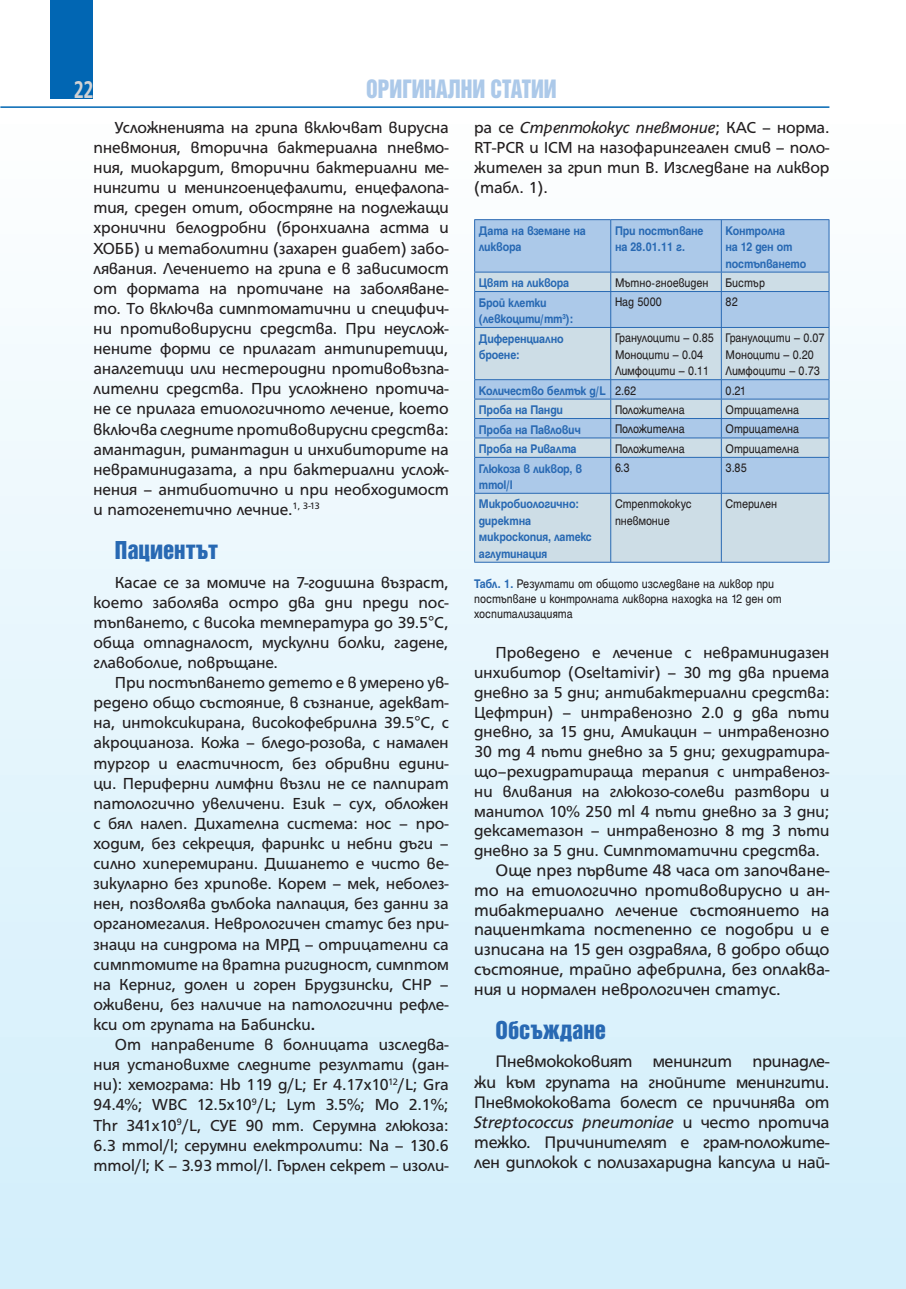
<style>
.page{position:relative;width:906px;height:1289px;background:#fff}
.page>*{position:absolute;margin:0;border:0;box-sizing:border-box;transform-origin:0 0}
.t1{font:700 26.25px "HS Grotesk Bg";color:#d1d2d4;scale:.72 1}
.t2{font:23.1px "Helvetica Inserat Cyr Upright";color:#acc9e9;scale:.91 1}
.t3{font:22.5px "Helvetica Inserat Cyr Upright";color:#2869b3}
.t4{font:18px/19.8px "HS Grotesk Bg";letter-spacing:-.01em;color:#231f20;text-align:justify}
.t5{font:17.25px/20.1px "HS Grotesk Bg";color:#231f20;text-align:justify}
.t6{font:13.5px/16.5px "Helen Bg";letter-spacing:-.01em;color:#231f20;scale:.9 1}
.t7{font:700 13.5px/16.5px "Helen Bg";letter-spacing:-.02em;color:#2869b3;scale:.9 1}
.s1{font-weight:700}
.s2{font-style:italic}
.s3{font-weight:400;color:#231f20}
.s4{font-weight:700;color:#2869b3}
</style>
<div class="page">
<div style="left:51px;top:0;width:42px;height:98px;background:#0166b3"></div>
<div style="left:0;top:119px;width:906px;height:1169px;background:linear-gradient(to bottom,#fdfefe,#d1eefb)"></div>
<hr style="left:0;top:106px;width:829px;height:2px;background:#0166b3">
<div style="left:475px;top:220px;width:353px;height:52px;background:#acc9e9"></div>
<svg style="left:475px;top:273px;width:353px;height:289px;background:#bfd4e6"></svg>
<hr style="left:611px;top:219px;width:218px;height:1px;background:#2869b3">
<hr style="left:721px;top:220px;width:1px;height:52px;background:#2869b3">
<hr style="left:828px;top:220px;width:1px;height:52px;background:#2869b3">
<hr style="left:474px;top:220px;width:1px;height:52px;background:#2869b3">
<hr style="left:474px;top:219px;width:137px;height:1px;background:#2869b3">
<hr style="left:610px;top:220px;width:1px;height:52px;background:#2869b3">
<svg style="left:474px;top:273px;width:1px;height:18px"></svg>
<hr style="left:474px;top:328px;width:1px;height:51px;background:#2869b3">
<hr style="left:474px;top:493px;width:1px;height:69px;background:#2869b3">
<hr style="left:474px;top:272px;width:355px;height:1px;background:#2969b3">
<svg style="left:610px;top:272px;width:1px;height:19px"></svg>
<svg style="left:721px;top:272px;width:1px;height:19px"></svg>
<svg style="left:828px;top:272px;width:1px;height:19px"></svg>
<hr style="left:610px;top:328px;width:1px;height:51px;background:#2869b3">
<hr style="left:721px;top:328px;width:1px;height:51px;background:#2869b3">
<hr style="left:828px;top:328px;width:1px;height:51px;background:#2869b3">
<hr style="left:610px;top:493px;width:1px;height:69px;background:#2869b3">
<hr style="left:721px;top:493px;width:1px;height:69px;background:#2869b3">
<hr style="left:828px;top:493px;width:1px;height:69px;background:#2869b3">
<hr style="left:474px;top:562px;width:355px;height:1px;background:#2969b3">
<hr style="left:474px;top:292px;width:1px;height:35px;background:#2869b3">
<hr style="left:474px;top:291px;width:355px;height:1px;background:#2869b3">
<hr style="left:610px;top:292px;width:1px;height:35px;background:#2869b3">
<hr style="left:721px;top:292px;width:1px;height:35px;background:#2869b3">
<hr style="left:828px;top:292px;width:1px;height:35px;background:#2869b3">
<hr style="left:474px;top:327px;width:355px;height:1px;background:#2969b3">
<hr style="left:474px;top:379px;width:355px;height:1px;background:#2869b3">
<hr style="left:474px;top:399px;width:355px;height:1px;background:#2969b3">
<svg style="left:474px;top:380px;width:1px;height:77px"></svg>
<hr style="left:474px;top:418px;width:355px;height:1px;background:#2869b3">
<svg style="left:610px;top:380px;width:1px;height:77px"></svg>
<svg style="left:721px;top:380px;width:1px;height:77px"></svg>
<svg style="left:828px;top:380px;width:1px;height:77px"></svg>
<hr style="left:474px;top:437px;width:355px;height:1px;background:#2969b3">
<hr style="left:474px;top:458px;width:1px;height:35px;background:#2869b3">
<hr style="left:474px;top:457px;width:355px;height:1px;background:#2869b3">
<hr style="left:610px;top:458px;width:1px;height:35px;background:#2869b3">
<hr style="left:721px;top:458px;width:1px;height:35px;background:#2869b3">
<hr style="left:828px;top:458px;width:1px;height:35px;background:#2869b3">
<hr style="left:474px;top:493px;width:355px;height:1px;background:#2969b3">
<h1 class="t1" style="left:74px;top:80px;width:28px">22</h1>
<h2 class="t2" style="left:366px;top:80px;width:211px">ОРИГИНАЛНИ СТАТИИ</h2>
<p class="t5" style="left:94px;top:119px;width:357px;text-indent:21px">Усложненията на грипа включват вирусна пневмония, вторична бактериална пневмо&shy;ния, миокардит, вторични бактериални ме&shy;нингити и менингоенцефалити, енцефалопа&shy;тия, среден отит, обостряне на подлежащи хронични белодробни (бронхиална астма и ХОББ) и метаболитни (захарен диабет) забо&shy;лявания. Лечението на грипа е в зависимост от формата на протичане на заболяване&shy;то. То включва симптоматични и специфич&shy;ни противовирусни средства. При неуслож&shy;нените форми се прилагат антипиретици, аналгетици или нестероидни противовъзпа&shy;лителни средства. При усложнено протича&shy;не се прилага етиологичното лечение, което включва следните противовирусни средства: амантадин, римантадин и инхибиторите на невраминидазата, а при бактериални услож&shy;нения – антибиотично и при необходимост и патогенетично лечние.<sup>1,</sup> <sup>3-13</sup></p>
<h3 class="t3" style="left:115px;top:541px;width:105px">Пациентът</h3>
<p class="t5" style="left:94px;top:573px;width:357px;text-indent:21px">Касае се за момиче на 7-годишна възраст, което заболява остро два дни преди пос&shy;тъпването, с висока температура до 39.5°С, обща отпадналост, мускулни болки, гадене, главоболие, повръщане.</p>
<p class="t5" style="left:94px;top:674px;width:357px;text-indent:21px">При постъпването детето е в умерено ув&shy;редено общо състояние, в съзнание, адекват&shy;на, интоксикирана, високофебрилна 39.5°С, с акроцианоза. Кожа – бледо-розова, с намален тургор и еластичност, без обривни едини&shy;ци. Периферни лимфни възли не се палпират патологично увеличени. Език – сух, обложен с бял налеп. Дихателна система: нос – про&shy;ходим, без секреция, фаринкс и небни дъги – силно хиперемирани. Дишането е чисто ве&shy;зикуларно без хрипове. Корем – мек, неболез&shy;нен, позволява дълбока палпация, без данни за органомегалия. Неврологичен статус без при&shy;знаци на синдрома на МРД – отрицателни са симптомите на вратна ригидност, симптом на Кeрниг, долен и горен Брудзински, СНР – оживени, без наличие на патологични рефле&shy;кси от групата на Бабински<span class="s1">.</span></p>
<p class="t5" style="left:94px;top:1035px;width:357px;text-indent:21px">От направените в болницата изследва&shy;ния установихме следните резултати (дан&shy;ни): хемограма: Hb 119 g/L; Er 4.17x10<sup>12</sup>/L; Gra 94.4%; WBC 12.5x10<sup>9</sup>/L; Lym 3.5%; Mo 2.1%; Thr 341x10<sup>9</sup>/L, СУЕ 90 mm. Серумна глюкоза:<br>6.3 mmоl/l; серумни електролити: Na – 130.6 mmоl/l; K – 3.93 mmоl/l. Гърлен секрет – изоли-</p>
<p class="t5" style="left:474px;top:119px;width:357px">ра се <span class="s2">Стрептококус пневмоние</span>; КАС – норма.<br>RT-PCR и ICM на назофарингеален смив – поло&shy;жителен за грип тип В. Изследване на ликвор (табл. 1).</p>
<p class="t7" style="left:479px;top:223px;width:120px">Дата на вземане на ликвора</p>
<p class="t7" style="left:615px;top:223px;width:100px">При постъпване на 28.01.11 г.</p>
<p class="t7" style="left:725px;top:223px;width:91px">Контролна<br>на 12 ден от постъпването</p>
<p class="t7" style="left:479px;top:276px;width:102px">Цвят на ликвора</p>
<p class="t6" style="left:615px;top:275px;width:105px">Мътно-гноевиден</p>
<p class="t6" style="left:725px;top:275px;width:45px">Бистър</p>
<p class="t7" style="left:479px;top:295px;width:107px">Брой клетки (левкоцити/mm<sup>3</sup>):</p>
<p class="t6" style="left:615px;top:295px;width:54px">Над 5000</p>
<p class="t6" style="left:725px;top:295px;width:15px">82</p>
<p class="t7" style="left:479px;top:331px;width:96px">Диференциално броене:</p>
<p class="t6" style="left:615px;top:331px;width:112px">Гранулоцити – 0.85<br>Моноцити – 0.04<br>Лимфоцити – 0.11</p>
<p class="t6" style="left:725px;top:331px;width:112px">Гранулоцити – 0.07<br>Моноцити – 0.20<br>Лимфоцити – 0.73</p>
<p class="t7" style="left:479px;top:383px;width:176px">Количество белтък g/L <span class="s3">2.62</span></p>
<p class="t6" style="left:725px;top:383px;width:24px">0.21</p>
<p class="t7" style="left:479px;top:403px;width:95px">Проба на Панди</p>
<p class="t6" style="left:615px;top:402px;width:79px">Положителна</p>
<p class="t6" style="left:725px;top:402px;width:83px">Отрицателна</p>
<p class="t7" style="left:479px;top:422px;width:115px">Проба на Павлович</p>
<p class="t6" style="left:615px;top:422px;width:79px">Положителна</p>
<p class="t6" style="left:725px;top:422px;width:83px">Отрицателна</p>
<p class="t7" style="left:479px;top:441px;width:110px">Проба на Ривалта</p>
<p class="t6" style="left:615px;top:441px;width:79px">Положителна</p>
<p class="t6" style="left:725px;top:441px;width:83px">Отрицателна</p>
<p class="t7" style="left:479px;top:461px;width:116px">Глюкоза в ликвор, в mmоl/l</p>
<p class="t6" style="left:615px;top:461px;width:18px">6.3</p>
<p class="t6" style="left:725px;top:461px;width:25px">3.85</p>
<p class="t7" style="left:479px;top:497px;width:127px">Микробиологично: дирeктна микроскопия, латекс аглутинация</p>
<p class="t6" style="left:615px;top:497px;width:87px">Стрептококус пневмоние</p>
<p class="t6" style="left:725px;top:497px;width:59px">Стерилен</p>
<p class="t6" style="left:474px;top:577px;width:343px;line-height:15px"><span class="s4">Табл. 1.</span> Резултати от общото изследване на ликвор при постъпване и контролната ликворна находка на 12 ден от хоспитализацията</p>
<p class="t5" style="left:474px;top:644px;width:357px;text-indent:21px">Проведено е лечение с невраминидазен инхибитор (Oseltamivir) – 30 mg два приема дневно за 5 дни; антибактериални средства:<br>Цефтрин) – интравенозно 2.0 g два пъти дневно, за 15 дни, Амикацин – интравенозно 30 mg 4 пъти дневно за 5 дни; дехидратира&shy;що–рехидратираща терапия с интравеноз&shy;ни вливания на глюкозо-солеви разтвори и манитол 10% 250 ml 4 пъти дневно за 3 дни; дексаметазон – интравенозно 8 mg 3 пъти дневно за 5 дни. Симптоматични средства.</p>
<p class="t4" style="left:474px;top:861px;width:357px;text-indent:21px">Още през първите 48 часа от започване&shy;то на етиологично противовирусно и ан&shy;тибактериално лечение състоянието на пациентката постепенно се подобри и е изписана на 15 ден оздравяла, в добро общо състояние, трайно афебрилна, без оплаква&shy;ния и нормален неврологичен статус.</p>
<h3 class="t3" style="left:495px;top:1020px;width:112px">Обсъждане</h3>
<p class="t4" style="left:474px;top:1053px;width:357px;text-indent:21px">Пневмококовият менингит принадле&shy;жи към групата на гнойните менингити.<br>Пневмококовата болест се причинява от <span class="s2">Streptococcus pneumoniae</span> и често протича тежко. Причинителят е грам-положите&shy;лен диплокок с полизахаридна капсула и най-</p>
</div>
